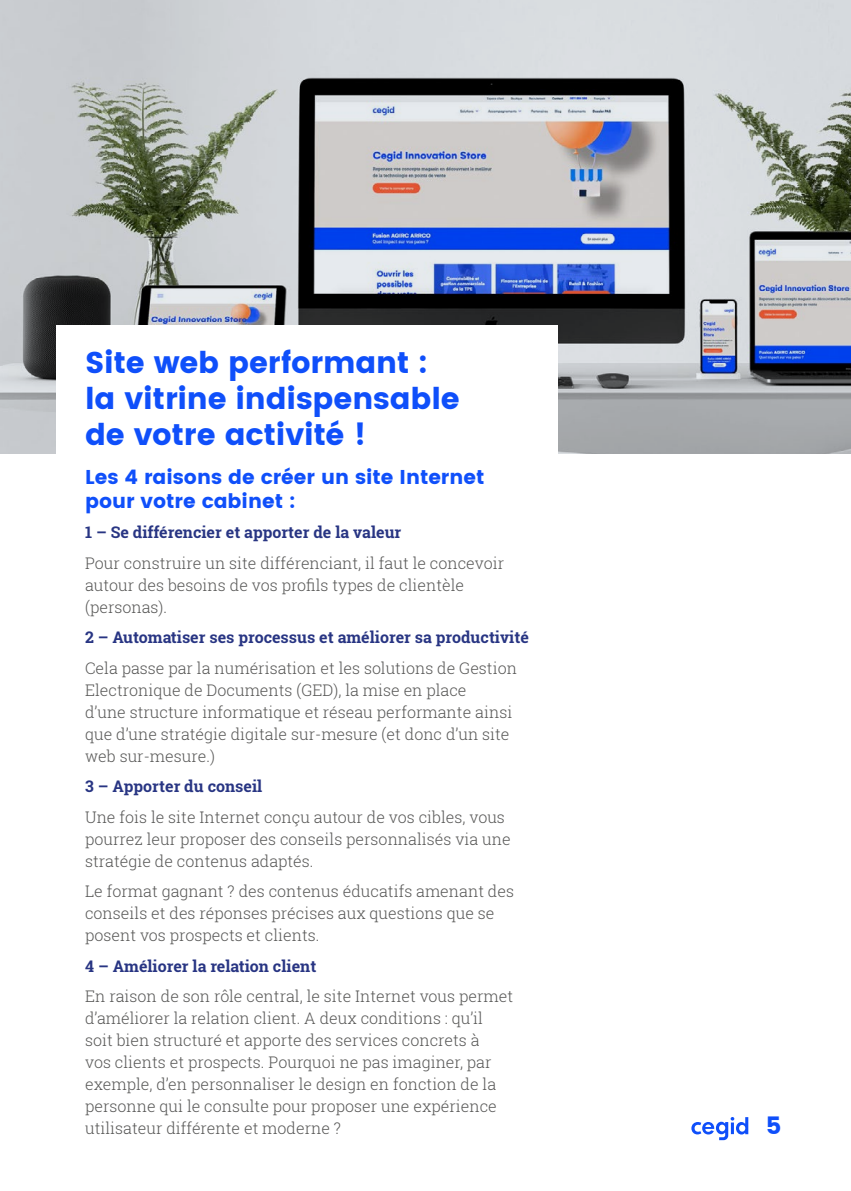
<style>
.page{position:relative;width:851px;height:1191px;background:#fff}
.page>*{position:absolute;margin:0;border:0;box-sizing:border-box;transform-origin:0 0}
.t1{font:30px/36px "Poppins";letter-spacing:-.005em;color:#0f4ffa}
.t2{font:24px "Poppins";color:#0f4ffa}
.t3{font:20px/24px "Poppins";color:#0f4ffa}
.t4{font:300 16px/22px "Roboto Slab";color:#575756}
.t5{font:700 16px "Roboto Slab";color:#283583}
</style>
<div class="page">
<svg style="left:0;top:0;width:850px;height:454px;background:#a4a9b1"></svg>
<svg style="left:691px;top:1117px;width:57px;height:23px"></svg>
<div style="left:57px;top:326px;width:500px;height:159px;background:#fff"></div>
<h1 class="t1" style="left:85px;top:345px;width:376px">Site web performant : la vitrine indispensable de votre activité !</h1>
<p class="t3" style="left:85px;top:464px;width:401px">Les 4 raisons de créer un site Internet pour votre cabinet :</p>
<p class="t5" style="left:85px;top:521px;width:318px">1 – Se différencier et apporter de la valeur</p>
<p class="t4" style="left:85px;top:551px;width:420px">Pour construire un site différenciant, il faut le concevoir autour des besoins de vos profils types de clientèle (personas).</p>
<p class="t5" style="left:85px;top:626px;width:445px">2 – Automatiser ses processus et améliorer sa productivité</p>
<p class="t4" style="left:85px;top:656px;width:433px">Cela passe par la numérisation et les solutions de Gestion Electronique de Documents (GED), la mise en place<br>d’une structure informatique et réseau performante ainsi que d’une stratégie digitale sur-mesure (et donc d’un site web sur-mesure.)</p>
<p class="t5" style="left:85px;top:775px;width:179px">3 – Apporter du conseil</p>
<p class="t4" style="left:85px;top:805px;width:427px">Une fois le site Internet conçu autour de vos cibles, vous pourrez leur proposer des conseils personnalisés via une stratégie de contenus adaptés.</p>
<p class="t4" style="left:85px;top:880px;width:430px">Le format gagnant ? des contenus éducatifs amenant des conseils et des réponses précises aux questions que se posent vos prospects et clients.</p>
<p class="t5" style="left:85px;top:955px;width:233px">4 – Améliorer la relation client</p>
<p class="t4" style="left:85px;top:985px;width:429px">En raison de son rôle central, le site Internet vous permet d’améliorer la relation client. A deux conditions : qu’il soit bien structuré et apporte des services concrets à<br>vos clients et prospects. Pourquoi ne pas imaginer, par exemple, d’en personnaliser le design en fonction de la personne qui le consulte pour proposer une expérience utilisateur différente et moderne ?</p>
<h2 class="t2" style="left:765px;top:1112px;width:17px">5</h2>
</div>
